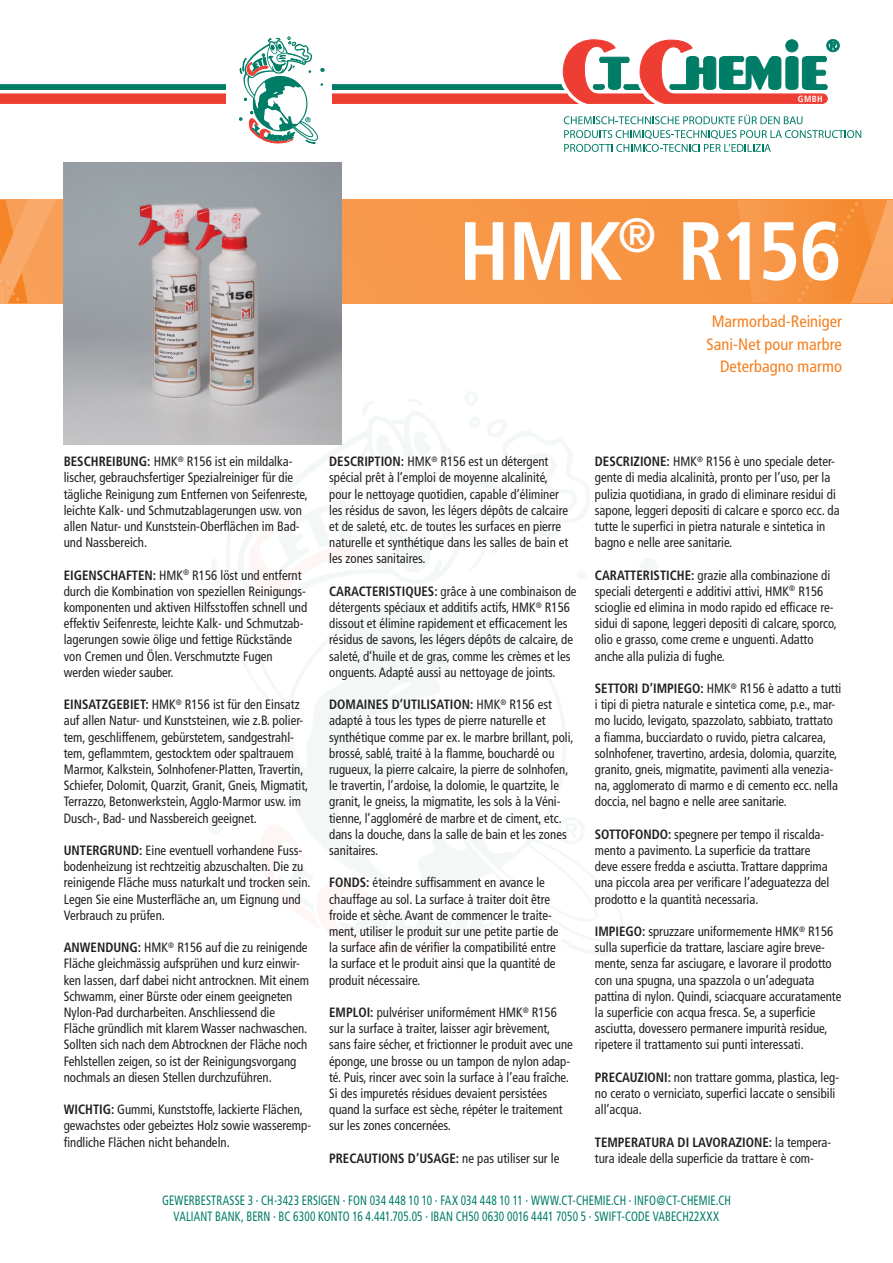
<style>
.page{position:relative;width:893px;height:1263px;background:#fff}
.page>*{position:absolute;margin:0;border:0;box-sizing:border-box;transform-origin:0 0}
.t1{font:700 condensed 82.5px "Frutiger LT Std";letter-spacing:-.02em;color:#fff}
.t2{font:condensed 16.5px/22.5px "Frutiger LT Std";color:#f58021;text-align:right}
.t3{font:condensed 13.5px/16.2px "Frutiger LT Std";color:#231f20;scale:.95 1}
.t4{font:condensed 13.5px/16.2px "Frutiger";letter-spacing:.01em;color:#007d67;text-align:center;scale:.83 1}
.t5{font:700 condensed 13.5px "Frutiger LT Std";color:#231f20;scale:.95 1}
.t6{font:700 condensed 9px "Frutiger";color:#fff}
.s1{font-weight:700}
.s2{font-weight:400}
</style>
<div class="page">
<svg style="left:333px;top:39px;width:507px;height:65px"></svg>
<svg style="left:564px;top:115px;width:238px;height:9px"></svg>
<svg style="left:564px;top:130px;width:297px;height:22px"></svg>
<svg style="left:0;top:84px;width:225px;height:20px"></svg>
<svg style="left:240px;top:37px;width:84px;height:107px"></svg>
<svg style="left:640px;top:558px;width:17px;height:16px"></svg>
<svg style="left:641px;top:640px;width:8px;height:8px"></svg>
<svg style="left:209px;top:391px;width:414px;height:565px"></svg>
<div style="left:0;top:200px;width:893px;height:103px;background:#f79646"></div>
<svg style="left:0;top:200px;width:64px;height:104px"></svg>
<svg style="left:737px;top:200px;width:156px;height:103px"></svg>
<img style="left:64px;top:162px;width:278px;height:282px">
<p class="t6" style="left:798px;top:93px;width:27px">GMBH</p>
<h1 class="t1" style="left:459px;top:202px;width:385px">HMK<sup>®</sup> R156</h1>
<p class="t2" style="left:706px;top:310px;width:137px">Marmorbad-Reiniger<br>Sani-Net pour marbre<br>Deterbagno marmo</p>
<p class="t3" style="left:64px;top:453px;width:258px"><span class="s1">BESCHREIBUNG:</span> HMK<sup>®</sup> R156 ist ein mildalka&shy;lischer, gebrauchsfertiger Spezialreiniger für die tägliche Reinigung zum Entfernen von Seifenreste, leichte Kalk- und Schmutzablagerungen usw. von allen Natur- und Kunststein-Oberflächen im Bad&shy;und Nassbereich.</p>
<p class="t3" style="left:64px;top:567px;width:258px"><span class="s1">EIGENSCHAFTEN:</span> HMK<sup>®</sup> R156 löst und entfernt durch die Kombination von speziellen Reinigungs&shy;komponenten und aktiven Hilfsstoffen schnell und effektiv Seifenreste, leichte Kalk- und Schmutzab&shy;lagerungen sowie ölige und fettige Rückstände von Cremen und Ölen. Verschmutzte Fugen werden wieder sauber.</p>
<p class="t3" style="left:64px;top:696px;width:259px"><span class="s1">EINSATZGEBIET:</span> HMK<sup>®</sup> R156 ist für den Einsatz auf allen Natur- und Kunststeinen, wie z.B. polier&shy;tem, geschliffenem, gebürstetem, sandgestrahl&shy;tem, geflammtem, gestocktem oder spaltrauem Marmor, Kalkstein, Solnhofener-Platten, Travertin, Schiefer, Dolomit, Quarzit, Granit, Gneis, Migmatit, Terrazzo, Betonwerkstein, Agglo-Marmor usw. im Dusch-, Bad- und Nassbereich geeignet.</p>
<p class="t3" style="left:64px;top:842px;width:261px"><span class="s1">UNTERGRUND:</span> Eine eventuell vorhandene Fuss&shy;bodenheizung ist rechtzeitig abzuschalten. Die zu reinigende Fläche muss naturkalt und trocken sein.<br>Legen Sie eine Musterfläche an, um Eignung und Verbrauch zu prüfen.</p>
<p class="t3" style="left:64px;top:939px;width:260px"><span class="s1">ANWENDUNG:</span> HMK<sup>®</sup> R156 auf die zu reinigende Fläche gleichmässig aufsprühen und kurz einwir&shy;ken lassen, darf dabei nicht antrocknen. Mit einem Schwamm, einer Bürste oder einem geeigneten Nylon-Pad durcharbeiten. Anschliessend die Fläche gründlich mit klarem Wasser nachwaschen.<br>Sollten sich nach dem Abtrocknen der Fläche noch Fehlstellen zeigen, so ist der Reinigungsvorgang nochmals an diesen Stellen durchzuführen.</p>
<p class="t3" style="left:64px;top:1101px;width:262px"><span class="s1">WICHTIG:</span> Gummi, Kunststoffe, lackierte Flächen, gewachstes oder gebeiztes Holz sowie wasseremp&shy;findliche Flächen nicht behandeln.</p>
<p class="t3" style="left:329px;top:453px;width:253px"><span class="s1">DESCRIPTION:</span> HMK<sup>®</sup> R156 est un détergent spécial prêt à l’emploi de moyenne alcalinité, pour le nettoyage quotidien, capable d’éliminer les résidus de savon, les légers dépôts de calcaire et de saleté, etc. de toutes les surfaces en pierre naturelle et synthétique dans les salles de bain et les zones sanitaires.</p>
<p class="t3" style="left:329px;top:583px;width:262px"><span class="s1">CARACTERISTIQUES:</span> grâce à une combinaison de détergents spéciaux et additifs actifs, HMK<sup>®</sup> R156 dissout et élimine rapidement et efficacement les résidus de savons, les légers dépôts de calcaire, de saleté, d’huile et de gras, comme les crèmes et les onguents. Adapté aussi au nettoyage de joints.</p>
<p class="t3" style="left:329px;top:696px;width:259px"><span class="s1">DOMAINES D’UTILISATION:</span> HMK<sup>®</sup> R156 est adapté à tous les types de pierre naturelle et synthétique comme par ex. le marbre brillant, poli, brossé, sablé, traité à la flamme, bouchardé ou rugueux, la pierre calcaire, la pierre de solnhofen, le travertin, l’ardoise, la dolomie, le quartzite, le granit, le gneiss, la migmatite, les sols à la Véni&shy;tienne, l’aggloméré de marbre et de ciment, etc. dans la douche, dans la salle de bain et les zones sanitaires.</p>
<p class="t3" style="left:329px;top:875px;width:243px"><span class="s1">FONDS:</span> éteindre suffisamment en avance le chauffage au sol. La surface à traiter doit être froide et sèche. Avant de commencer le traite&shy;ment, utiliser le produit sur une petite partie de la surface afin de vérifier la compatibilité entre la surface et le produit ainsi que la quantité de produit nécessaire.</p>
<p class="t3" style="left:329px;top:1004px;width:258px"><span class="s1">EMPLOI:</span> pulvériser uniformément HMK<sup>®</sup> R156 sur la surface à traiter, laisser agir brèvement, sans faire sécher, et frictionner le produit avec une éponge, une brosse ou un tampon de nylon adap&shy;té. Puis, rincer avec soin la surface à l’eau fraîche.<br>Si des impuretés résidues devaient persistées quand la surface est sèche, répéter le traitement sur les zones concernées.</p>
<p class="t5" style="left:329px;top:1150px;width:244px">PRECAUTIONS D’USAGE: <span class="s2">ne pas utiliser sur le</span></p>
<p class="t3" style="left:595px;top:453px;width:259px"><span class="s1">DESCRIZIONE:</span> HMK<sup>®</sup> R156 è uno speciale deter&shy;gente di media alcalinità, pronto per l’uso, per la pulizia quotidiana, in grado di eliminare residui di sapone, leggeri depositi di calcare e sporco ecc. da tutte le superfici in pietra naturale e sintetica in bagno e nelle aree sanitarie.</p>
<p class="t3" style="left:595px;top:567px;width:256px"><span class="s1">CARATTERISTICHE:</span> grazie alla combinazione di speciali detergenti e additivi attivi, HMK<sup>®</sup> R156 scioglie ed elimina in modo rapido ed efficace re&shy;sidui di sapone, leggeri depositi di calcare, sporco, olio e grasso, come creme e unguenti. Adatto anche alla pulizia di fughe.</p>
<p class="t3" style="left:595px;top:680px;width:261px"><span class="s1">SETTORI D’IMPIEGO:</span> HMK<sup>®</sup> R156 è adatto a tutti i tipi di pietra naturale e sintetica come, p.e., mar&shy;mo lucido, levigato, spazzolato, sabbiato, trattato a fiamma, bucciardato o ruvido, pietra calcarea, solnhofener, travertino, ardesia, dolomia, quarzite, granito, gneis, migmatite, pavimenti alla venezia&shy;na, agglomerato di marmo e di cemento ecc. nella doccia, nel bagno e nelle aree sanitarie.</p>
<p class="t3" style="left:595px;top:826px;width:248px"><span class="s1">SOTTOFONDO:</span> spegnere per tempo il riscalda&shy;mento a pavimento. La superficie da trattare deve essere fredda e asciutta. Trattare dapprima una piccola area per verificare l’adeguatezza del prodotto e la quantità necessaria.</p>
<p class="t3" style="left:595px;top:923px;width:261px"><span class="s1">IMPIEGO:</span> spruzzare uniformemente HMK<sup>®</sup> R156 sulla superficie da trattare, lasciare agire breve&shy;mente, senza far asciugare, e lavorare il prodotto con una spugna, una spazzola o un’adeguata pattina di nylon. Quindi, sciacquare accuratamente la superficie con acqua fresca. Se, a superficie asciutta, dovessero permanere impurità residue, ripetere il trattamento sui punti interessati.</p>
<p class="t3" style="left:595px;top:1069px;width:259px"><span class="s1">PRECAUZIONI:</span> non trattare gomma, plastica, leg&shy;no cerato o verniciato, superfici laccate o sensibili all’acqua.</p>
<p class="t3" style="left:595px;top:1134px;width:250px"><span class="s1">TEMPERATURA DI LAVORAZIONE:</span> la tempera&shy;tura ideale della superficie da trattare è com-</p>
<p class="t4" style="left:162px;top:1192px;width:687px">GEWERBESTRASSE 3 · CH-3423 ERSIGEN · FON 034 448 10 10 · FAX 034 448 10 11 · WWW.CT-CHEMIE.CH · INFO@CT-CHEMIE.CH<br>VALIANT BANK, BERN · BC 6300 KONTO 16 4.441.705.05 · IBAN CH50 0630 0016 4441 7050 5 · SWIFT-CODE VABECH22XXX</p>
</div>
